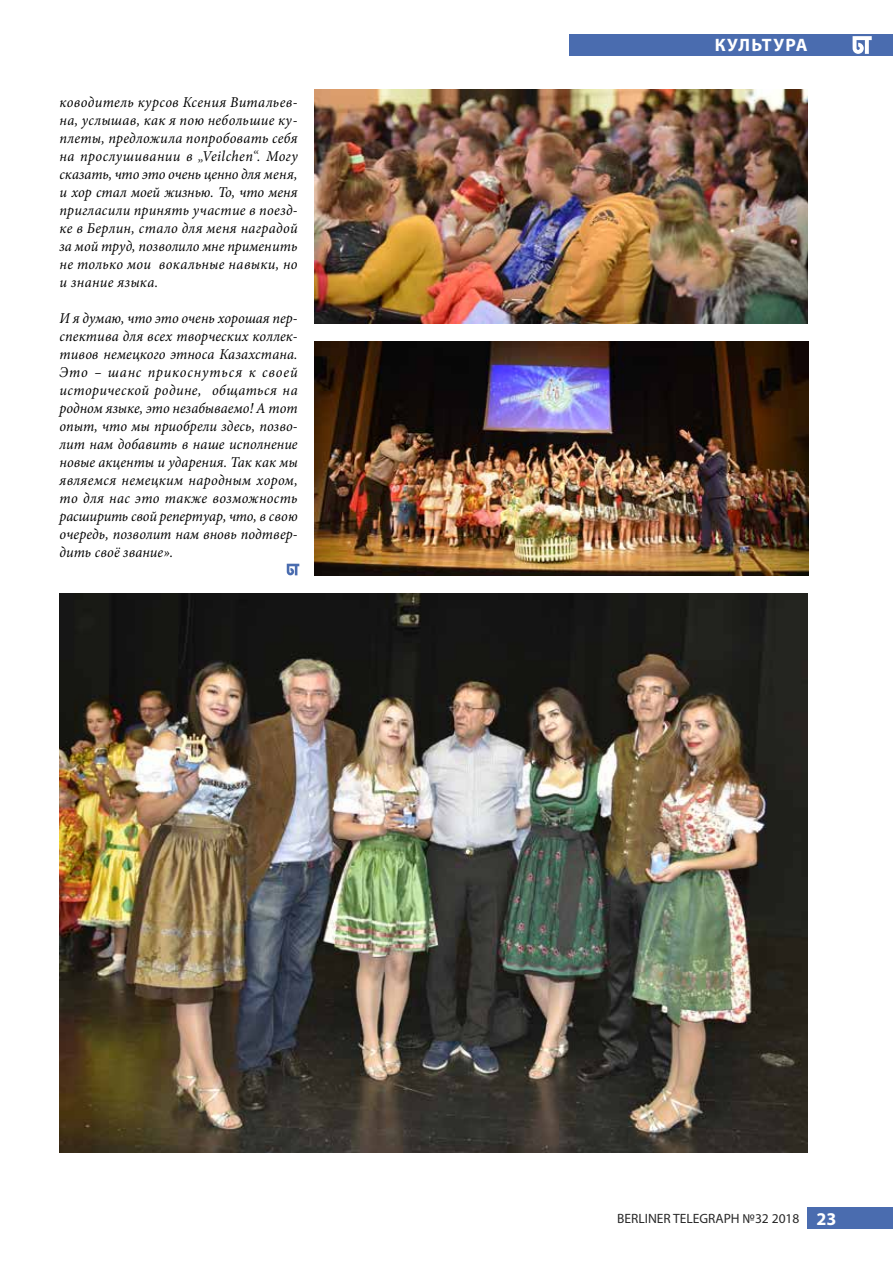
<style>
.page{position:relative;width:893px;height:1263px;background:#fff}
.page>*{position:absolute;margin:0;border:0;box-sizing:border-box;transform-origin:0 0}
.t1{font:700 18px "Myriad Pro";letter-spacing:.07em;color:#fff}
.t2{font:italic 15px/18px "Minion Pro";letter-spacing:.01em;color:#000;text-align:justify;scale:.95 1}
.t3{font:13.5px "Myriad Pro";color:#292929}
.s1{color:#292929}
.s2{font-weight:700;font-size:18px;color:#fff}
</style>
<div class="page">
<div style="left:808px;top:1208px;width:85px;height:21px;background:#4a6caf"></div>
<svg style="left:287px;top:564px;width:12px;height:11px"></svg>
<div style="left:570px;top:34px;width:323px;height:21px;background:#4a6caf"></div>
<svg style="left:853px;top:36px;width:19px;height:18px"></svg>
<img style="left:315px;top:89px;width:493px;height:234px">
<img style="left:315px;top:341px;width:493px;height:234px">
<img style="left:60px;top:593px;width:748px;height:559px">
<p class="t2" style="left:60px;top:93px;width:252px">ководитель курсов Ксения Витальев&shy;на, услышав, как я пою небольшие ку&shy;плеты, предложила попробовать себя на прослушивании в <span class="s1">„</span>Veilchen<span class="s1">“</span>. Могу сказать, что это очень ценно для меня, и хор стал моей жизнью. То, что меня пригласили принять участие в поезд&shy;ке в Берлин, стало для меня наградой за мой труд, позволило мне применить не только мои вокальные навыки, но и знание языка.</p>
<p class="t2" style="left:60px;top:309px;width:252px">И я думаю, что это очень хорошая пер&shy;спектива для всех творческих коллек&shy;тивов немецкого этноса Казахстана.<br>Это – шанс прикоснуться к своей исторической родине, общаться на родном языке, это незабываемо! А тот опыт, что мы приобрели здесь, позво&shy;лит нам добавить в наше исполнение новые акценты и ударения. Так как мы являемся немецким народным хором, то для нас это также возможность расширить свой репертуар, что, в свою очередь, позволит нам вновь подтвер&shy;дить своё звание».</p>
<p class="t1" style="left:715px;top:34px;width:95px">КУЛЬТУРА</p>
<p class="t3" style="left:617px;top:1210px;width:221px">BERLINER TELEGRAPH №32 2018 <span class="s2">23</span></p>
</div>
